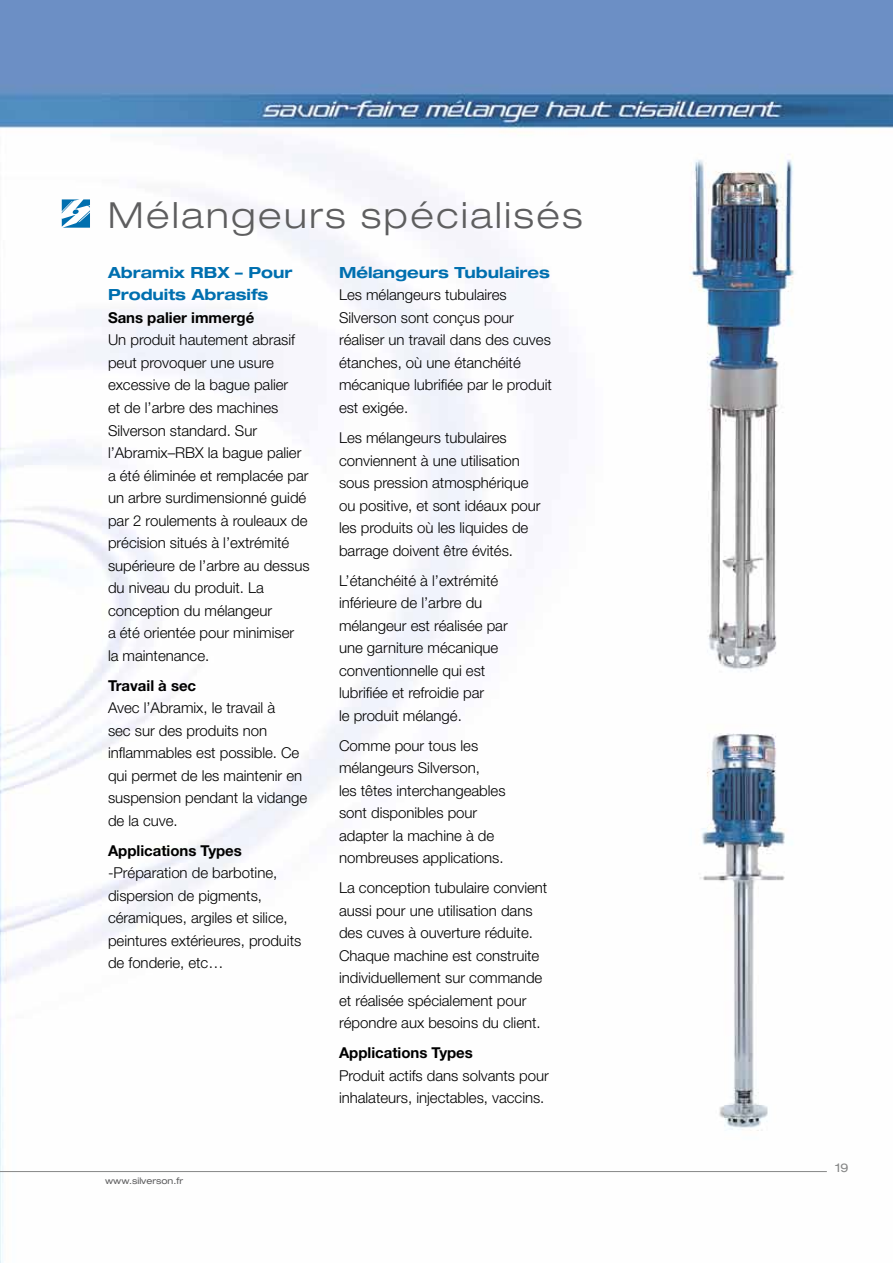
<style>
.page{position:relative;width:893px;height:1263px;background:#fff}
.page>*{position:absolute;margin:0;border:0;box-sizing:border-box;transform-origin:0 0}
.t1{font:300 expanded 36px "Helvetica Neue LT";letter-spacing:.075em;color:#5e5e5f}
.t2{font:700 expanded 15.3px/22.5px "Helvetica Neue LT";color:#006faf}
.t3{font:300 15px/22.5px "Helvetica Neue LT";color:#000}
.t4{font:700 15px "Helvetica Neue LT";color:#000}
.t5{font:expanded 12px "Helvetica Neue LT";color:#868787}
.t6{font:expanded 9px "Helvetica Neue LT";color:#5e5e5f}
</style>
<div class="page">
<img style="left:0;top:0;width:893px;height:1263px">
<svg style="left:62px;top:199px;width:28px;height:29px"></svg>
<hr style="left:0;top:1171px;width:827px;height:1px;background:#868787">
<h1 class="t1" style="left:108px;top:193px;width:476px">Mélangeurs spécialisés</h1>
<p class="t2" style="left:108px;top:261px;width:186px">Abramix RBX – Pour<br>Produits Abrasifs</p>
<p class="t4" style="left:108px;top:308px;width:148px">Sans palier immergé</p>
<p class="t3" style="left:108px;top:329px;width:203px">Un produit hautement abrasif peut provoquer une usure excessive de la bague palier<br>et de l’arbre des machines<br>Silverson standard. Sur l’Abramix–RBX la bague palier a été éliminée et remplacée par un arbre surdimensionné guidé par 2 roulements à rouleaux de précision situés à l’extrémité supérieure de l’arbre au dessus du niveau du produit. La conception du mélangeur<br>a été orientée pour minimiser<br>la maintenance.</p>
<p class="t4" style="left:108px;top:676px;width:90px">Travail à sec</p>
<p class="t3" style="left:108px;top:696px;width:201px">Avec l’Abramix, le travail à<br>sec sur des produits non inflammables est possible. Ce qui permet de les maintenir en suspension pendant la vidange de la cuve.</p>
<p class="t4" style="left:108px;top:841px;width:135px">Applications Types</p>
<p class="t3" style="left:108px;top:861px;width:195px">-Préparation de barbotine, dispersion de pigments, céramiques, argiles et silice, peintures extérieures, produits de fonderie, etc…</p>
<p class="t2" style="left:339px;top:261px;width:212px">Mélangeurs Tubulaires</p>
<p class="t3" style="left:339px;top:284px;width:214px">Les mélangeurs tubulaires<br>Silverson sont conçus pour réaliser un travail dans des cuves étanches, où une étanchéité mécanique lubrifiée par le produit est exigée.</p>
<p class="t3" style="left:339px;top:426px;width:203px">Les mélangeurs tubulaires conviennent à une utilisation sous pression atmosphérique ou positive, et sont idéaux pour les produits où les liquides de barrage doivent être évités.</p>
<p class="t3" style="left:339px;top:569px;width:170px">L’étanchéité à l’extrémité inférieure de l’arbre du mélangeur est réalisée par une garniture mécanique conventionnelle qui est lubrifiée et refroidie par<br>le produit mélangé.</p>
<p class="t3" style="left:339px;top:734px;width:168px">Comme pour tous les mélangeurs Silverson,<br>les têtes interchangeables sont disponibles pour adapter la machine à de nombreuses applications.</p>
<p class="t3" style="left:339px;top:876px;width:210px">La conception tubulaire convient aussi pour une utilisation dans des cuves à ouverture réduite.<br>Chaque machine est construite individuellement sur commande et réalisée spécialement pour répondre aux besoins du client.</p>
<p class="t4" style="left:339px;top:1043px;width:135px">Applications Types</p>
<p class="t3" style="left:339px;top:1064px;width:211px">Produit actifs dans solvants pour inhalateurs, injectables, vaccins.</p>
<p class="t6" style="left:105px;top:1175px;width:79px">www.silverson.fr</p>
<p class="t5" style="left:835px;top:1160px;width:15px">19</p>
</div>
